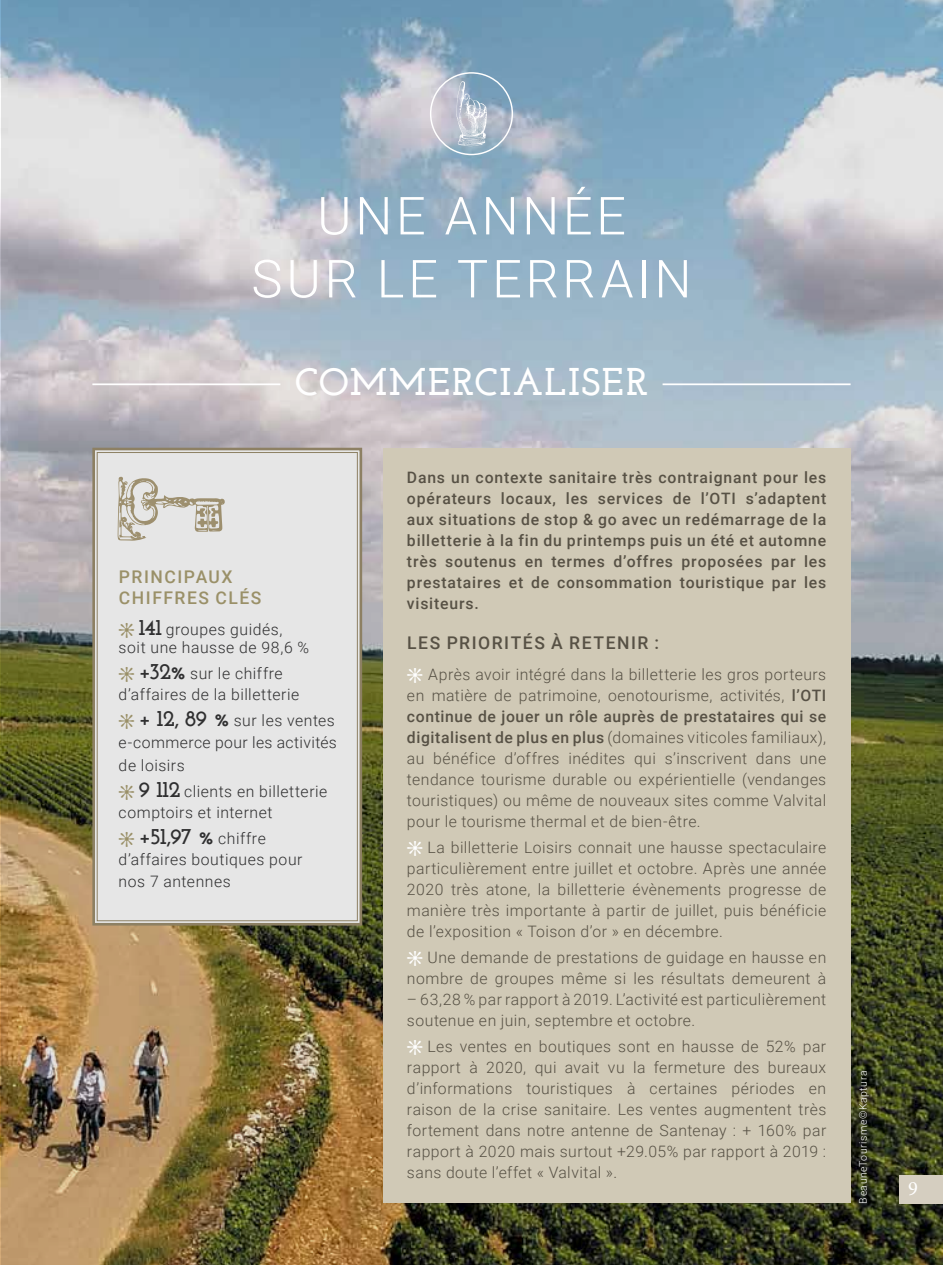
<style>
.page{position:relative;width:943px;height:1265px;background:#fff}
.page>*{position:absolute;margin:0;border:0;box-sizing:border-box;transform-origin:0 0}
.t1{font:300 52.5px/63px "Roboto";letter-spacing:.07em;color:#fff;text-align:center}
.t2{font:700 38.5px "Josefin Slab";letter-spacing:.035em;color:#fff}
.t3{font:700 22.75px "Josefin Slab";color:#2f2f30}
.t4{font:20.47px "Minion Pro";color:#fff}
.t5{font:500 17.5px/21px "Roboto";letter-spacing:.085em;color:#9a9068}
.t6{font:500 17.5px "Roboto";letter-spacing:.085em;color:#575145}
.t7{font:300 15.75px/21px "Roboto";letter-spacing:.03em;color:#575145;text-align:justify}
.t8{font:500 15.75px/21px "Roboto";letter-spacing:.05em;color:#575145;text-align:justify}
.t9{font:300 15.75px/22.4px "Roboto";letter-spacing:.035em;color:#2f2f30}
.t10{font:300 10.5px "Roboto";letter-spacing:.05em;color:#fff}
.s1{font-family:"Josefin Slab";font-weight:700;font-size:22.75px}
.s2{font-family:"Roboto";font-weight:300;font-size:15.75px}
.s3{font-weight:500}
</style>
<div class="page">
<img style="left:1px;top:0;width:942px;height:1265px">
<div style="left:857px;top:1070px;width:19px;height:141px;background:#000;opacity:.75"></div>
<div style="left:899px;top:1175px;width:44px;height:29px;background:#d5cec0"></div>
<svg style="left:456px;top:81px;width:31px;height:65px;background:#b5c2d0"></svg>
<div style="left:430px;top:72px;width:83px;height:83px;border:1px solid #fff;border-radius:50%"></div>
<div style="left:382px;top:448px;width:468px;height:754px;background:#d0c9b6"></div>
<svg style="left:118px;top:477px;width:107px;height:64px;background:#d3cfc7"></svg>
<hr style="left:92px;top:383px;width:188px;height:2px;background:#fff">
<hr style="left:662px;top:383px;width:188px;height:2px;background:#fff">
<svg style="left:119px;top:623px;width:15px;height:15px"></svg>
<svg style="left:119px;top:667px;width:15px;height:15px"></svg>
<svg style="left:119px;top:714px;width:15px;height:15px"></svg>
<svg style="left:119px;top:784px;width:15px;height:15px"></svg>
<svg style="left:119px;top:831px;width:15px;height:15px"></svg>
<h1 class="t1" style="left:251px;top:182px;width:442px">UNE ANNÉE<br>SUR LE TERRAIN</h1>
<h2 class="t2" style="left:295px;top:360px;width:355px">COMMERCIALISER</h2>
<p class="t5" style="left:119px;top:566px;width:144px">PRINCIPAUX<br>CHIFFRES CLÉS</p>
<p class="t9" style="left:119px;top:620px;width:192px;line-height:17.5px;text-align:center"><span class="s1">141</span> groupes guidés,<br>soit une hausse de 98,6 %</p>
<p class="t9" style="left:119px;top:662px;width:182px;line-height:21px;text-align:center"><span class="s1">+32%</span> sur le chiffre d’affaires de la billetterie</p>
<p class="t9" style="left:119px;top:708px;width:220px;text-indent:20px"><span class="s1">+ 12, 89 %</span> sur les ventes e-commerce pour les activités de loisirs</p>
<p class="t9" style="left:119px;top:780px;width:210px;line-height:21px;text-indent:20px"><span class="s1">9 112</span> clients en billetterie comptoirs et internet</p>
<h3 class="t3" style="left:139px;top:822px;width:129px">+51,97 % <span class="s2">chiffre</span></h3>
<p class="t9" style="left:119px;top:847px;width:185px">d’affaires boutiques pour nos 7 antennes</p>
<p class="t8" style="left:407px;top:466px;width:421px">Dans un contexte sanitaire très contraignant pour les opérateurs locaux, les services de l’OTI s’adaptent aux situations de stop &amp; go avec un redémarrage de la billetterie à la fin du printemps puis un été et automne très soutenus en termes d’offres proposées par les prestataires et de consommation touristique par les visiteurs.</p>
<p class="t6" style="left:407px;top:631px;width:253px">LES PRIORITÉS À RETENIR :</p>
<p class="t7" style="left:407px;top:664px;width:421px;text-indent:21px">Après avoir intégré dans la billetterie les gros porteurs en matière de patrimoine, oenotourisme, activités, <span class="s3">l’OTI continue de jouer un rôle auprès de prestataires qui se digitalisent de plus en plus</span> (domaines viticoles familiaux), au bénéfice d’offres inédites qui s’inscrivent dans une tendance tourisme durable ou expérientielle (vendanges touristiques) ou même de nouveaux sites comme Valvital pour le tourisme thermal et de bien-être.</p>
<p class="t7" style="left:407px;top:837px;width:421px;text-indent:21px">La billetterie Loisirs connait une hausse spectaculaire particulièrement entre juillet et octobre. Après une année 2020 très atone, la billetterie évènements progresse de manière très importante à partir de juillet, puis bénéficie de l’exposition « Toison d’or » en décembre.</p>
<p class="t7" style="left:407px;top:946px;width:421px;text-align:right">Une demande de prestations de guidage en hausse en nombre de groupes même si les résultats demeurent à</p>
<p class="t7" style="left:407px;top:988px;width:421px">– 63,28 % par rapport à 2019. L’activité est particulièrement soutenue en juin, septembre et octobre.</p>
<p class="t7" style="left:407px;top:1035px;width:421px;text-indent:20px">Les ventes en boutiques sont en hausse de 52% par rapport à 2020, qui avait vu la fermeture des bureaux d’informations touristiques à certaines périodes en raison de la crise sanitaire. Les ventes augmentent très fortement dans notre antenne de Santenay : + 160% par rapport à 2020 mais surtout +29.05% par rapport à 2019 : sans doute l’effet « Valvital ».</p>
<p class="t10" style="left:855px;top:1204px;width:134px;rotate:-90deg">BeauneTourisme©Kaptura</p>
<p class="t4" style="left:908px;top:1174px;width:11px">9</p>
</div>
